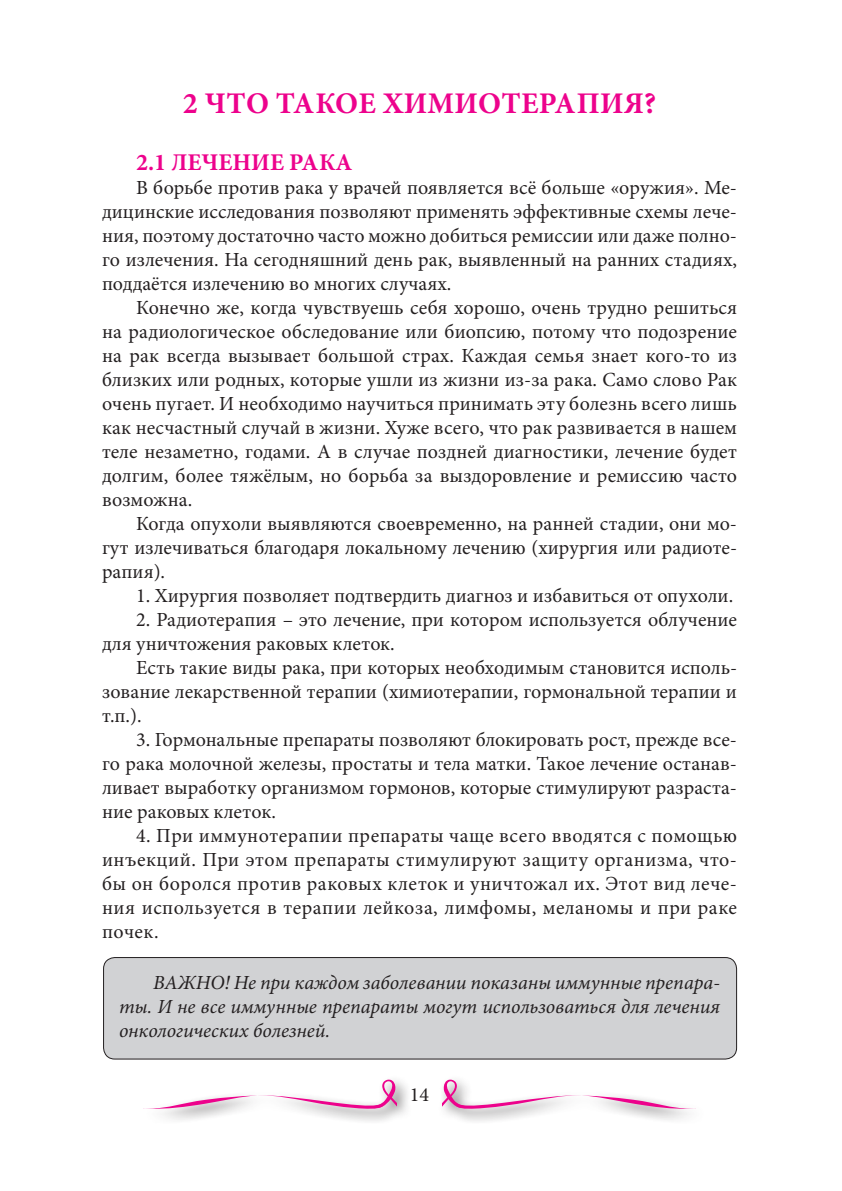
<style>
.page{position:relative;width:842px;height:1191px;background:#fff}
.page>*{position:absolute;margin:0;border:0;box-sizing:border-box;transform-origin:0 0}
.t1{font:700 30px "Minion Pro";letter-spacing:.01em;color:#ed028c}
.t2{font:700 24px "Minion Pro";color:#ed028c}
.t3{font:20px/24px "Minion Pro";color:#231f20;text-align:justify}
.t4{font:italic 20px/24px "Minion Pro";color:#231f20;text-align:justify}
</style>
<div class="page">
<div style="left:142px;top:1074px;width:271px;height:51px;background:#231f20;opacity:.75"></div>
<svg style="left:143px;top:1079px;width:254px;height:30px"></svg>
<div style="left:438px;top:1074px;width:270px;height:51px;background:#231f20;opacity:.75"></div>
<svg style="left:442px;top:1079px;width:254px;height:30px"></svg>
<div style="left:104px;top:957px;width:633px;height:102px;background:#d1d2d4;border-radius:11px"></div>
<div style="left:103px;top:957px;width:634px;height:102px;border:1px solid #231f20;border-radius:11px"></div>
<h1 class="t1" style="left:183px;top:82px;width:475px">2 ЧТО ТАКОЕ ХИМИОТЕРАПИЯ?</h1>
<p class="t2" style="left:136px;top:146px;width:218px">2.1 ЛЕЧЕНИЕ РАКА</p>
<p class="t3" style="left:102px;top:176px;width:636px;text-indent:34px">В борьбе против рака у врачей появляется всё больше «оружия». Ме&shy;дицинские исследования позволяют применять эффективные схемы лече&shy;ния, поэтому достаточно часто можно добиться ремиссии или даже полно&shy;го излечения. На сегодняшний день рак, выявленный на ранних стадиях, поддаётся излечению во многих случаях.</p>
<p class="t3" style="left:102px;top:296px;width:637px;text-indent:34px">Конечно же, когда чувствуешь себя хорошо, очень трудно решиться на радиологическое обследование или биопсию, потому что подозрение на рак всегда вызывает большой страх. Каждая семья знает кого-то из близких или родных, которые ушли из жизни из-за рака. Само слово Рак очень пугает. И необходимо научиться принимать эту болезнь всего лишь как несчастный случай в жизни. Хуже всего, что рак развивается в нашем теле незаметно, годами. А в случае поздней диагностики, лечение будет долгим, более тяжёлым, но борьба за выздоровление и ремиссию часто возможна.</p>
<p class="t3" style="left:102px;top:512px;width:637px;text-indent:34px">Когда опухоли выявляются своевременно, на ранней стадии, они мо&shy;гут излечиваться благодаря локальному лечению (хирургия или радиоте&shy;рапия).</p>
<p class="t3" style="left:136px;top:584px;width:599px">1. Хирургия позволяет подтвердить диагноз и избавиться от опухоли.</p>
<p class="t3" style="left:102px;top:608px;width:636px;text-indent:34px">2. Радиотерапия – это лечение, при котором используется облучение для уничтожения раковых клеток.</p>
<p class="t3" style="left:102px;top:656px;width:637px;text-indent:34px">Есть такие виды рака, при которых необходимым становится исполь&shy;зование лекарственной терапии (химиотерапии, гормональной терапии и т.п.).</p>
<p class="t3" style="left:102px;top:728px;width:636px;text-indent:34px">3. Гормональные препараты позволяют блокировать рост, прежде все&shy;го рака молочной железы, простаты и тела матки. Такое лечение останав&shy;ливает выработку организмом гормонов, которые стимулируют разраста&shy;ние раковых клеток.</p>
<p class="t3" style="left:102px;top:824px;width:637px;text-indent:34px">4. При иммунотерапии препараты чаще всего вводятся с помощью инъекций. При этом препараты стимулируют защиту организма, что&shy;бы он боролся против раковых клеток и уничтожал их. Этот вид лече&shy;ния используется в терапии лейкоза, лимфомы, меланомы и при раке почек.</p>
<p class="t4" style="left:119px;top:970px;width:602px;text-indent:34px">ВАЖНО! Не при каждом заболевании показаны иммунные препара&shy;ты. И не все иммунные препараты могут использоваться для лечения онкологических болезней.</p>
<p class="t3" style="left:410px;top:1082px;width:21px">14</p>
</div>
